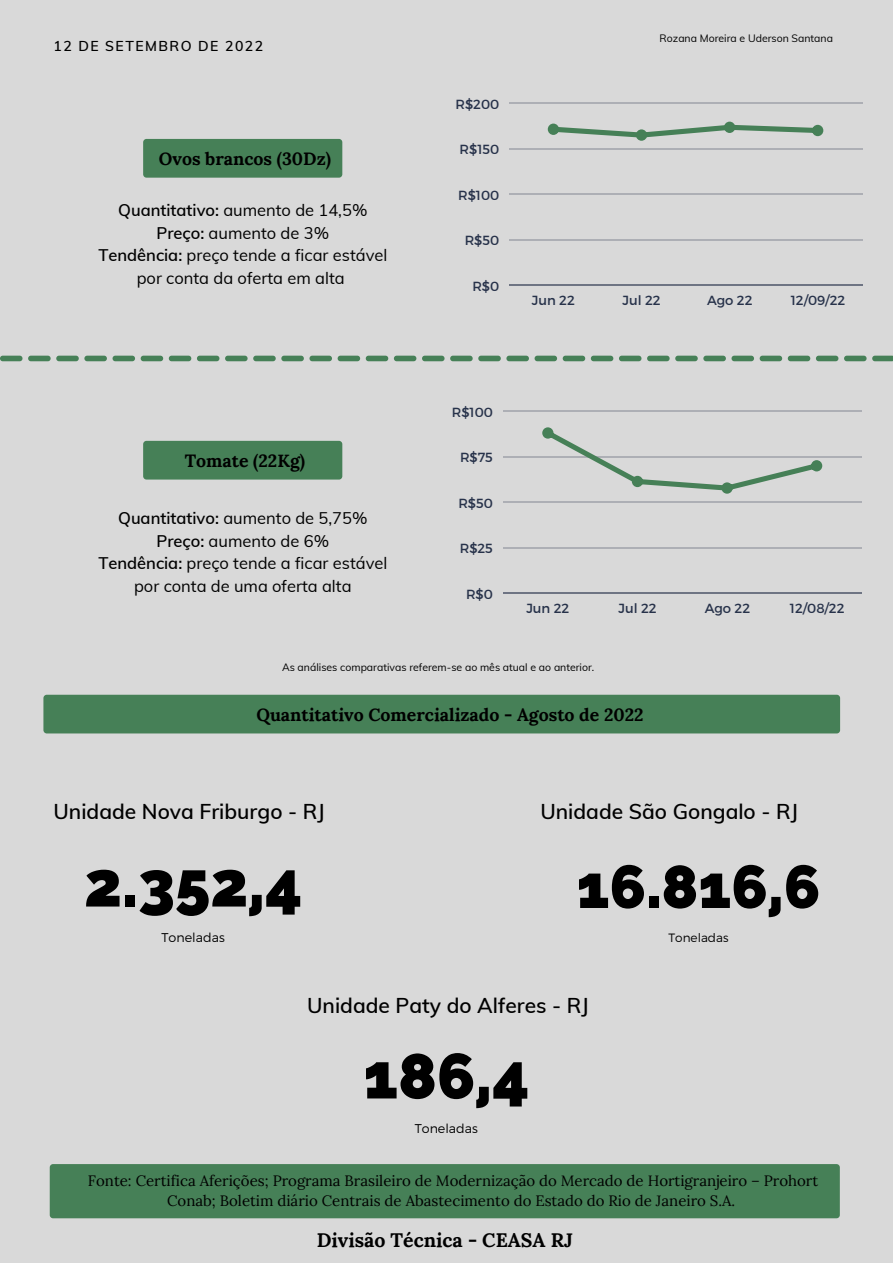
<style>
.page{position:relative;width:893px;height:1264px;background:#fff}
.page>*{position:absolute;margin:0;border:0;box-sizing:border-box;transform-origin:0 0}
.t1{font:800 63.45px "Raleway";color:#000}
.t2{font:800 60.3px "Raleway";color:#000}
.t3{font:600 21px "Muli";color:#000}
.t4{font:700 19.5px "Lora";color:#000}
.t5{font:700 17.7px "Lora";color:#000}
.t6{font:16.5px/22.5px "Muli";color:#000;text-align:center}
.t7{font:15px/20.2px "Lora";color:#000;text-align:center}
.t8{font:600 13.95px "Muli";letter-spacing:.105em;color:#000}
.t9{font:13.2px "Montserrat";color:#27324a}
.t10{font:300 12.75px "Montserrat";color:#000}
.t11{font:300 12px "Montserrat";color:#000}
.t12{font:10.5px "Muli";color:#000}
.s1{font-weight:600}
</style>
<div class="page">
<div style="left:0;top:0;width:892px;height:1262px;background:#d9d9d9"></div>
<div style="left:43px;top:694px;width:797px;height:39px;background:#468057;border-radius:3px"></div>
<div style="left:50px;top:1164px;width:789px;height:54px;background:#468057;border-radius:3px"></div>
<hr style="left:509px;top:103px;width:353px;height:1px;background:#27324a">
<hr style="left:509px;top:148px;width:353px;height:1px;background:#27324a">
<hr style="left:509px;top:194px;width:353px;height:1px;background:#27324a">
<hr style="left:509px;top:239px;width:353px;height:1px;background:#27324a">
<hr style="left:509px;top:285px;width:353px;height:1px;background:#27324a">
<svg style="left:547px;top:122px;width:276px;height:19px"></svg>
<div style="left:143px;top:139px;width:199px;height:39px;background:#468057;border-radius:3px"></div>
<hr style="left:503px;top:410px;width:358px;height:1px;background:#27324a">
<hr style="left:503px;top:456px;width:358px;height:1px;background:#27324a">
<hr style="left:503px;top:501px;width:358px;height:1px;background:#27324a">
<hr style="left:503px;top:547px;width:358px;height:1px;background:#27324a">
<hr style="left:503px;top:592px;width:358px;height:2px;background:#27324a">
<svg style="left:542px;top:427px;width:280px;height:66px"></svg>
<svg style="left:0;top:355px;width:892px;height:6px"></svg>
<div style="left:143px;top:441px;width:199px;height:38px;background:#468057;border-radius:3px"></div>
<p class="t8" style="left:53px;top:37px;width:211px">12 DE SETEMBRO DE 2022</p>
<p class="t5" style="left:159px;top:147px;width:174px">Ovos brancos (30Dz)</p>
<p class="t6" style="left:98px;top:199px;width:290px"><span class="s1">Quantitativo:</span> aumento de 14,5%<br><span class="s1">Preço:</span> aumento de 3%<br><span class="s1">Tendência:</span> preço tende a ficar estável por conta da oferta em alta</p>
<p class="t5" style="left:185px;top:449px;width:122px">Tomate (22Kg)</p>
<p class="t6" style="left:98px;top:507px;width:290px"><span class="s1">Quantitativo:</span> aumento de 5,75%<br><span class="s1">Preço:</span> aumento de 6%<br><span class="s1">Tendência:</span> preço tende a ficar estável por conta de uma oferta alta</p>
<p class="t9" style="left:455px;top:95px;width:45px">R$200</p>
<p class="t9" style="left:459px;top:141px;width:41px">R$150</p>
<p class="t9" style="left:458px;top:186px;width:43px">R$100</p>
<p class="t9" style="left:464px;top:232px;width:36px">R$50</p>
<p class="t9" style="left:472px;top:277px;width:28px">R$0</p>
<p class="t12" style="left:659px;top:32px;width:175px">Rozana Moreira e Uderson Santana</p>
<p class="t9" style="left:532px;top:292px;width:44px">Jun 22</p>
<p class="t9" style="left:622px;top:292px;width:40px">Jul 22</p>
<p class="t9" style="left:707px;top:292px;width:47px">Ago 22</p>
<p class="t9" style="left:790px;top:292px;width:56px">12/09/22</p>
<p class="t9" style="left:452px;top:403px;width:43px">R$100</p>
<p class="t9" style="left:460px;top:449px;width:34px">R$75</p>
<p class="t9" style="left:458px;top:494px;width:36px">R$50</p>
<p class="t9" style="left:460px;top:540px;width:35px">R$25</p>
<p class="t9" style="left:466px;top:585px;width:28px">R$0</p>
<p class="t9" style="left:526px;top:599px;width:44px">Jun 22</p>
<p class="t9" style="left:618px;top:599px;width:40px">Jul 22</p>
<p class="t9" style="left:704px;top:599px;width:47px">Ago 22</p>
<p class="t9" style="left:789px;top:599px;width:56px">12/08/22</p>
<p class="t12" style="left:282px;top:660px;width:314px">As análises comparativas referem-se ao mês atual e ao anterior.</p>
<p class="t5" style="left:256px;top:703px;width:388px">Quantitativo Comercializado - Agosto de 2022</p>
<p class="t3" style="left:53px;top:797px;width:273px">Unidade Nova Friburgo - RJ</p>
<h1 class="t1" style="left:84px;top:846px;width:219px">2.352,4</h1>
<p class="t10" style="left:161px;top:928px;width:65px">Toneladas</p>
<p class="t3" style="left:540px;top:797px;width:259px">Unidade São Gongalo - RJ</p>
<h2 class="t2" style="left:576px;top:851px;width:245px">16.816,6</h2>
<p class="t11" style="left:668px;top:929px;width:61px">Toneladas</p>
<p class="t3" style="left:307px;top:991px;width:283px">Unidade Paty do Alferes - RJ</p>
<h1 class="t1" style="left:363px;top:1038px;width:167px">186,4</h1>
<p class="t10" style="left:414px;top:1120px;width:65px">Toneladas</p>
<p class="t7" style="left:88px;top:1170px;width:731px">Fonte: Certifica Aferições; Programa Brasileiro de Modernização do Mercado de Hortigranjeiro – Prohort<br>Conab; Boletim diário Centrais de Abastecimento do Estado do Rio de Janeiro S.A.</p>
<p class="t4" style="left:317px;top:1227px;width:257px">Divisão Técnica - CEASA RJ</p>
</div>
